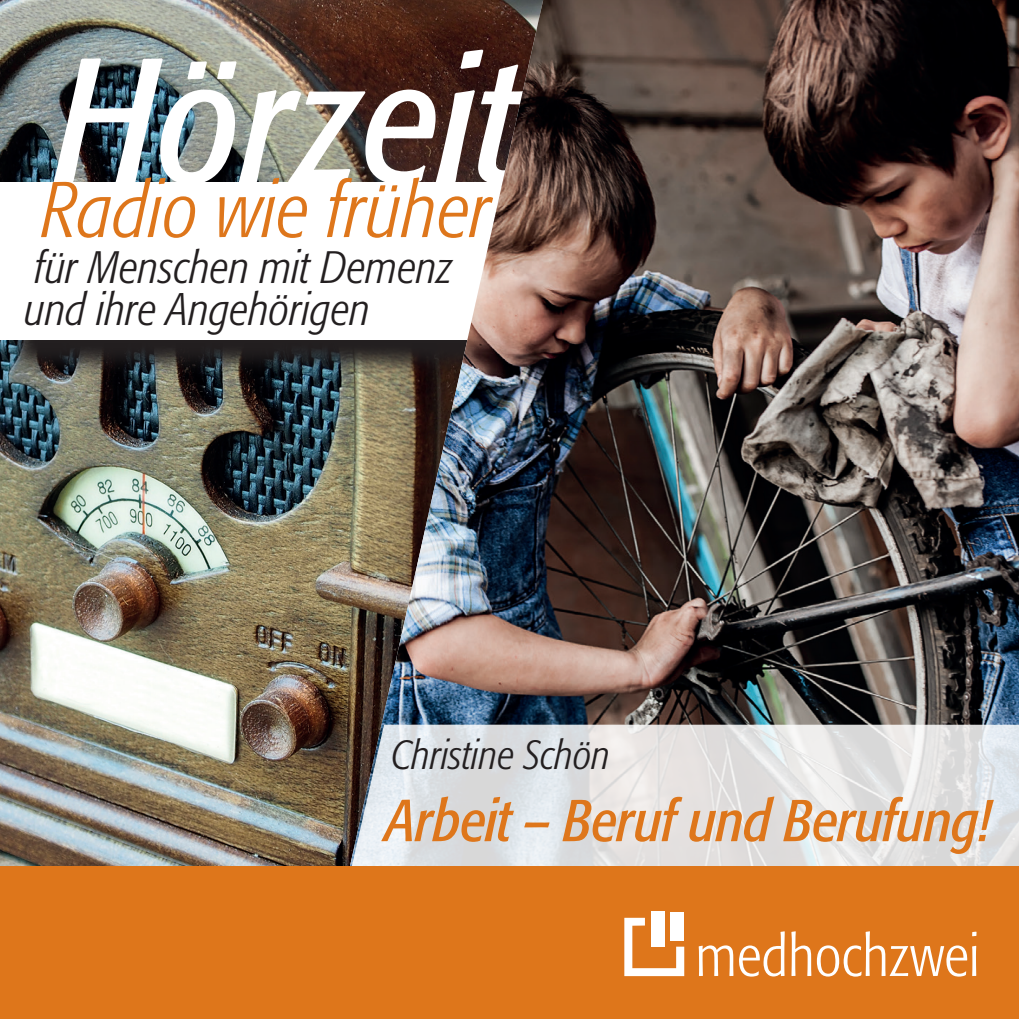
<style>
.page{position:relative;width:1019px;height:1019px;background:#fff}
.page>*{position:absolute;margin:0;border:0;box-sizing:border-box;transform-origin:0 0}
.t1{font:italic 175.5px "Formata Condensed BQ";color:#fff}
.t2{font:italic 300 78px "Formata Condensed BQ";color:#de761b}
.t3{font:italic 58.5px "Formata Condensed BQ";letter-spacing:-.01em;color:#de761b}
.t4{font:italic 300 45px/42px "Formata Condensed BQ";color:#231f20}
.t5{font:italic 300 40.5px "Formata Condensed BQ";color:#231f20}
</style>
<div class="page">
<img style="left:0;top:0;width:306px;height:867px">
<svg style="left:4px;top:339px;width:302px;height:38px;background:#343536"></svg>
<div style="left:0;top:182px;width:503px;height:157px;background:#fff"></div>
<img style="left:306px;top:0;width:42px;height:867px">
<img style="left:348px;top:0;width:671px;height:725px">
<svg style="left:348px;top:725px;width:671px;height:142px;background:#dddcdd"></svg>
<div style="left:0;top:867px;width:1019px;height:152px;background:#de761b"></div>
<div style="left:651px;top:912px;width:14px;height:35px;background:#fff"></div>
<div style="left:671px;top:912px;width:13px;height:28px;background:#fff"></div>
<svg style="left:624px;top:918px;width:60px;height:58px"></svg>
<svg style="left:699px;top:945px;width:34px;height:31px"></svg>
<svg style="left:739px;top:931px;width:46px;height:46px"></svg>
<svg style="left:791px;top:931px;width:20px;height:45px"></svg>
<svg style="left:817px;top:931px;width:159px;height:46px"></svg>
<h1 class="t1" style="left:55px;top:18px;width:466px">Hörzeit</h1>
<h2 class="t2" style="left:42px;top:165px;width:451px">Radio wie früher</h2>
<p class="t4" style="left:25px;top:247px;width:430px">für Menschen mit Demenz und ihre Angehörigen</p>
<p class="t5" style="left:392px;top:732px;width:220px">Christine Schön</p>
<h3 class="t3" style="left:385px;top:786px;width:608px">Arbeit – Beruf und Berufung!</h3>
</div>
